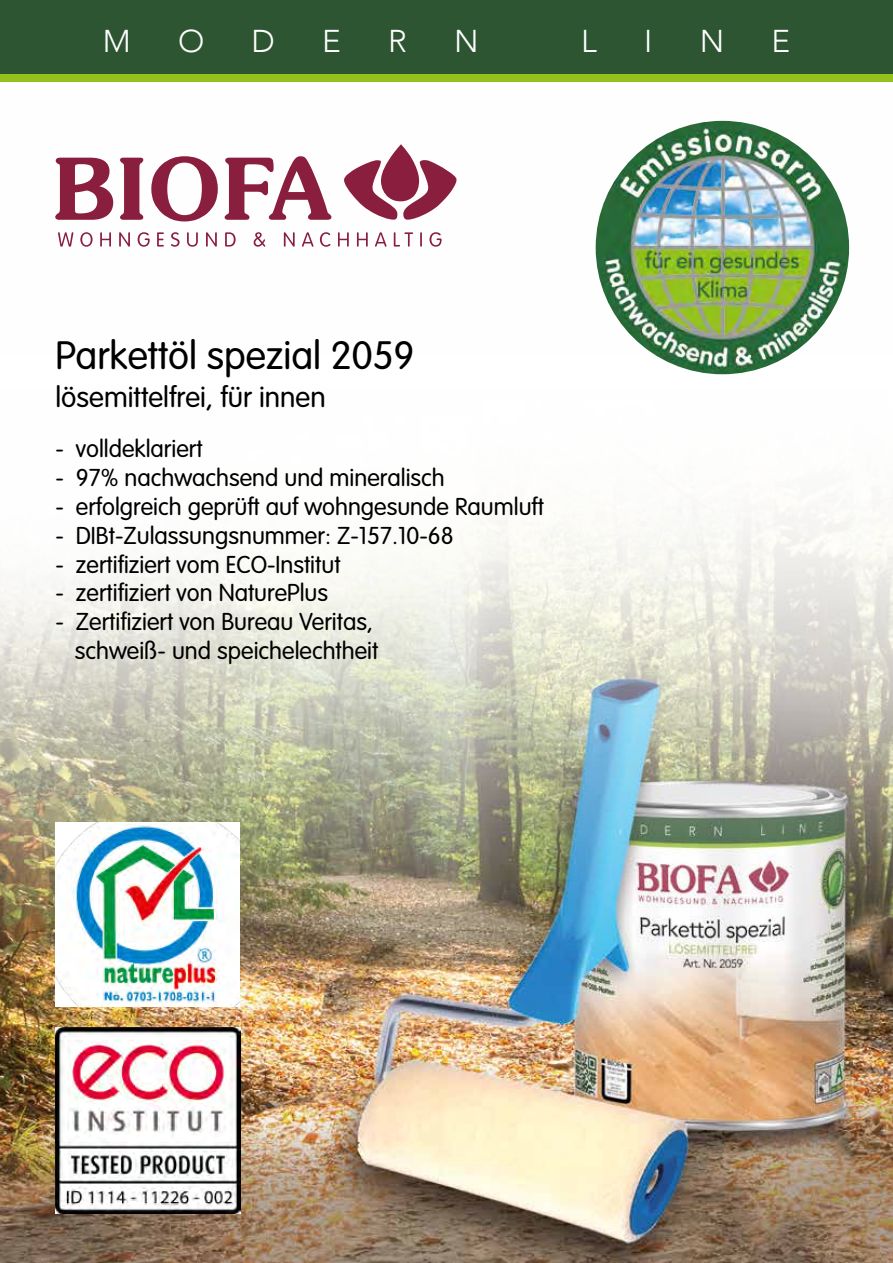
<style>
.page{position:relative;width:893px;height:1263px;background:#fff}
.page>*{position:absolute;margin:0;border:0;box-sizing:border-box;transform-origin:0 0}
.t1{font:300 39px "VAG Rounded Std";color:#000}
.t2{font:300 31.5px "Avenir";color:#fff}
.t3{font:300 28.5px "VAG Rounded Std";color:#000}
.t4{font:300 24px/28.8px "VAG Rounded Std";color:#000;text-align:right}
</style>
<div class="page">
<img style="left:0;top:81px;width:893px;height:1182px">
<div style="left:0;top:357px;width:893px;height:264px;background:#fff"></div>
<svg style="left:58px;top:232px;width:15px;height:15px"></svg>
<svg style="left:80px;top:232px;width:13px;height:15px"></svg>
<svg style="left:100px;top:232px;width:11px;height:15px"></svg>
<svg style="left:119px;top:232px;width:11px;height:15px"></svg>
<svg style="left:138px;top:232px;width:12px;height:15px"></svg>
<svg style="left:157px;top:232px;width:7px;height:15px"></svg>
<svg style="left:171px;top:232px;width:9px;height:15px"></svg>
<svg style="left:187px;top:232px;width:11px;height:15px"></svg>
<svg style="left:206px;top:232px;width:11px;height:15px"></svg>
<svg style="left:225px;top:232px;width:11px;height:15px"></svg>
<svg style="left:254px;top:232px;width:11px;height:15px"></svg>
<svg style="left:284px;top:232px;width:11px;height:15px"></svg>
<svg style="left:302px;top:232px;width:11px;height:15px"></svg>
<svg style="left:320px;top:232px;width:10px;height:15px"></svg>
<svg style="left:338px;top:232px;width:11px;height:15px"></svg>
<svg style="left:357px;top:232px;width:11px;height:15px"></svg>
<svg style="left:375px;top:232px;width:12px;height:15px"></svg>
<svg style="left:394px;top:232px;width:19px;height:15px"></svg>
<svg style="left:420px;top:232px;width:2px;height:15px"></svg>
<svg style="left:430px;top:232px;width:12px;height:15px"></svg>
<svg style="left:344px;top:144px;width:112px;height:76px"></svg>
<svg style="left:55px;top:158px;width:58px;height:62px"></svg>
<svg style="left:120px;top:158px;width:23px;height:62px"></svg>
<svg style="left:151px;top:156px;width:67px;height:65px"></svg>
<svg style="left:225px;top:156px;width:106px;height:64px"></svg>
<div style="left:0;top:0;width:893px;height:81px;background:#95c11f"></div>
<div style="left:0;top:0;width:893px;height:74px;background:#2d5532"></div>
<img style="left:596px;top:121px;width:253px;height:253px;border-radius:127px">
<img style="left:55px;top:1028px;width:186px;height:185px">
<img style="left:56px;top:822px;width:184px;height:184px">
<h2 class="t2" style="left:103px;top:22px;width:30px">M</h2>
<h2 class="t2" style="left:178px;top:22px;width:28px">O</h2>
<h2 class="t2" style="left:252px;top:22px;width:25px">D</h2>
<h2 class="t2" style="left:322px;top:22px;width:20px">E</h2>
<h2 class="t2" style="left:388px;top:22px;width:20px">R</h2>
<h2 class="t2" style="left:454px;top:22px;width:26px">N</h2>
<h2 class="t2" style="left:581px;top:22px;width:17px">L</h2>
<h2 class="t2" style="left:644px;top:22px;width:10px">I</h2>
<h2 class="t2" style="left:700px;top:22px;width:26px">N</h2>
<h2 class="t2" style="left:771px;top:22px;width:20px">E</h2>
<h1 class="t1" style="left:55px;top:333px;width:361px">Parkettöl spezial 2059</h1>
<p class="t3" style="left:55px;top:381px;width:272px">lösemittelfrei, für innen</p>
<p class="t4" style="left:55px;top:435px;width:149px">- volldeklariert</p>
<p class="t4" style="left:55px;top:464px;width:391px">- 97% nachwachsend und mineralisch</p>
<p class="t4" style="left:55px;top:493px;width:490px">- erfolgreich geprüft auf wohngesunde Raumluft</p>
<p class="t4" style="left:55px;top:522px;width:400px">- DIBt-Zulassungsnummer: Z-157.10-68</p>
<p class="t4" style="left:55px;top:551px;width:287px">- zertifiziert vom ECO-Institut</p>
<p class="t4" style="left:55px;top:579px;width:274px">- zertifiziert von NaturePlus</p>
<p class="t4" style="left:55px;top:608px;width:324px">- Zertifiziert von Bureau Veritas, schweiß- und speichelechtheit</p>
</div>
